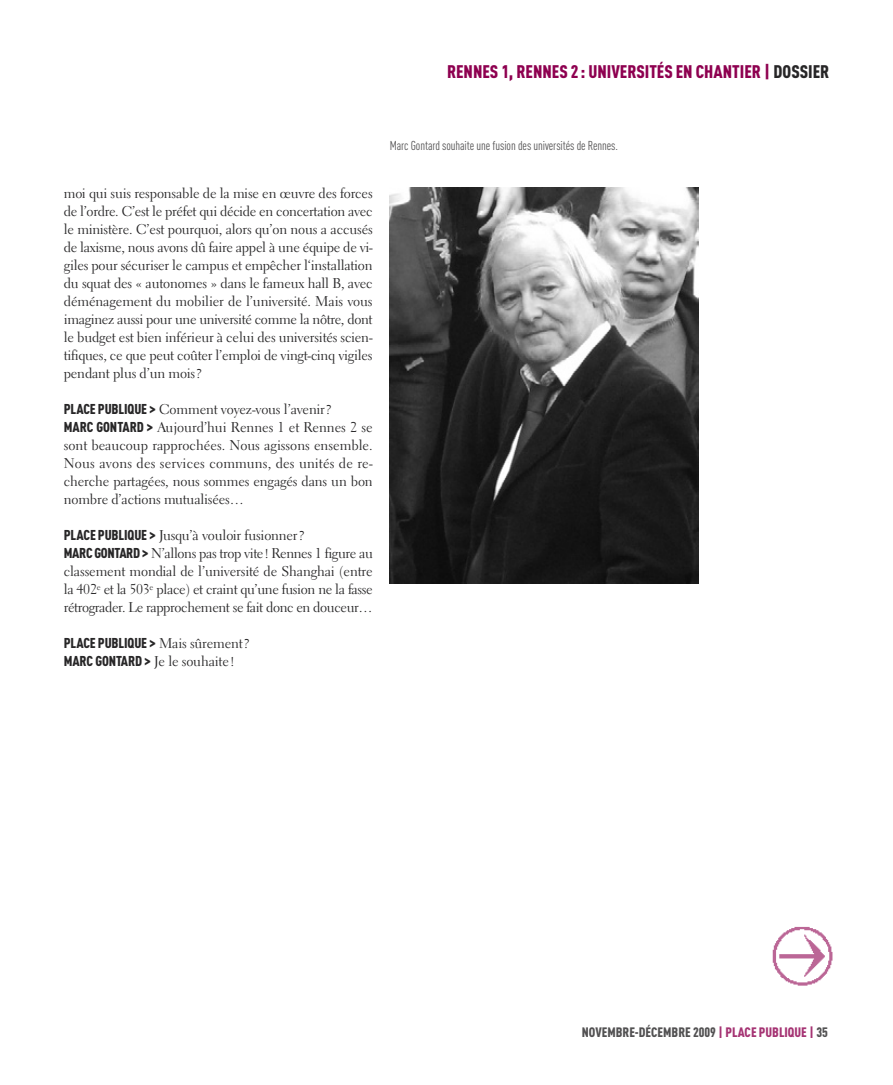
<style>
.page{position:relative;width:893px;height:1085px;background:#fff}
.page>*{position:absolute;margin:0;border:0;box-sizing:border-box;transform-origin:0 0}
.t1{font:900 18px "DIN Cond";color:#8e0050}
.t2{font:14.1px/18px "Electra LT";letter-spacing:-.01em;color:#272627}
.t3{font:900 14.1px "DIN Cond";letter-spacing:-.01em;color:#272627}
.t4{font:900 13.5px "DIN Cond";color:#525152}
.t5{font:12.75px "DIN Cond";letter-spacing:-.01em;color:#525152}
.s1{color:#272627}
.s2{font-family:"DIN Cond";font-weight:900}
.s3{font-family:"DIN Cond";font-weight:900;font-size:15px}
.s4{font-size:15px}
.s5{font-family:"Electra LT";font-weight:400}
.s6{color:#a53373}
</style>
<div class="page">
<img style="left:772px;top:926px;width:61px;height:60px">
<img style="left:390px;top:187px;width:309px;height:396px">
<p class="t1" style="left:447px;top:60px;width:384px">RENNES 1, RENNES 2: UNIVERSITÉS EN CHANTIER | <span class="s1">DOSSIER</span></p>
<p class="t2" style="left:64px;top:186px;width:311px;text-align:justify">moi qui suis responsable de la mise en œuvre des forces de l’ordre. C’est le préfet qui décide en concertation avec le ministère. C’est pourquoi, alors qu’on nous a accusés de laxisme, nous avons dû faire appel à une équipe de vi&shy;giles pour sécuriser le campus et empêcher l‘installation du squat des « autonomes » dans le fameux hall B, avec déménagement du mobilier de l’université. Mais vous imaginez aussi pour une université comme la nôtre, dont le budget est bien inférieur à celui des universités scien&shy;tifiques, ce que peut coûter l’emploi de vingt-cinq vigiles pendant plus d’un mois?</p>
<p class="t2" style="left:64px;top:402px;width:310px"><span class="s2">PLACE PUBLIQUE</span> <span class="s3">&gt;</span> Comment voyez-vous l’avenir?<br><span class="s2">MARC GONTARD</span> <span class="s3">&gt;</span> Aujourd’hui Rennes 1 et Rennes 2 se sont beaucoup rapprochées. Nous agissons ensemble.<br>Nous avons des services communs, des unités de re&shy;cherche partagées, nous sommes engagés dans un bon nombre d’actions mutualisées…</p>
<p class="t2" style="left:64px;top:528px;width:311px"><span class="s2">PLACE PUBLIQUE</span> <span class="s3">&gt;</span> Jusqu’à vouloir fusionner?<br><span class="s2">MARC GONTARD</span> <span class="s3">&gt;</span> N’allons pas trop vite! Rennes 1 figure au classement mondial de l’université de Shanghai (entre la 402<sup>e</sup> et la 503<sup>e</sup> place) et craint qu’une fusion ne la fasse rétrograder. Le rapprochement se fait donc en douceur…</p>
<p class="t3" style="left:64px;top:635px;width:187px">PLACE PUBLIQUE <span class="s4">&gt;</span> <span class="s5">Mais sûrement?</span></p>
<p class="t2" style="left:64px;top:654px;width:172px"><span class="s2">MARC GONTARD</span> <span class="s3">&gt;</span> Je le souhaite!</p>
<p class="t5" style="left:390px;top:138px;width:230px">Marc Gontard souhaite une fusion des universités de Rennes.</p>
<p class="t4" style="left:582px;top:1023px;width:248px">NOVEMBRE-DÉCEMBRE 2009 <span class="s6">| PLACE PUBLIQUE |</span> 35</p>
</div>
